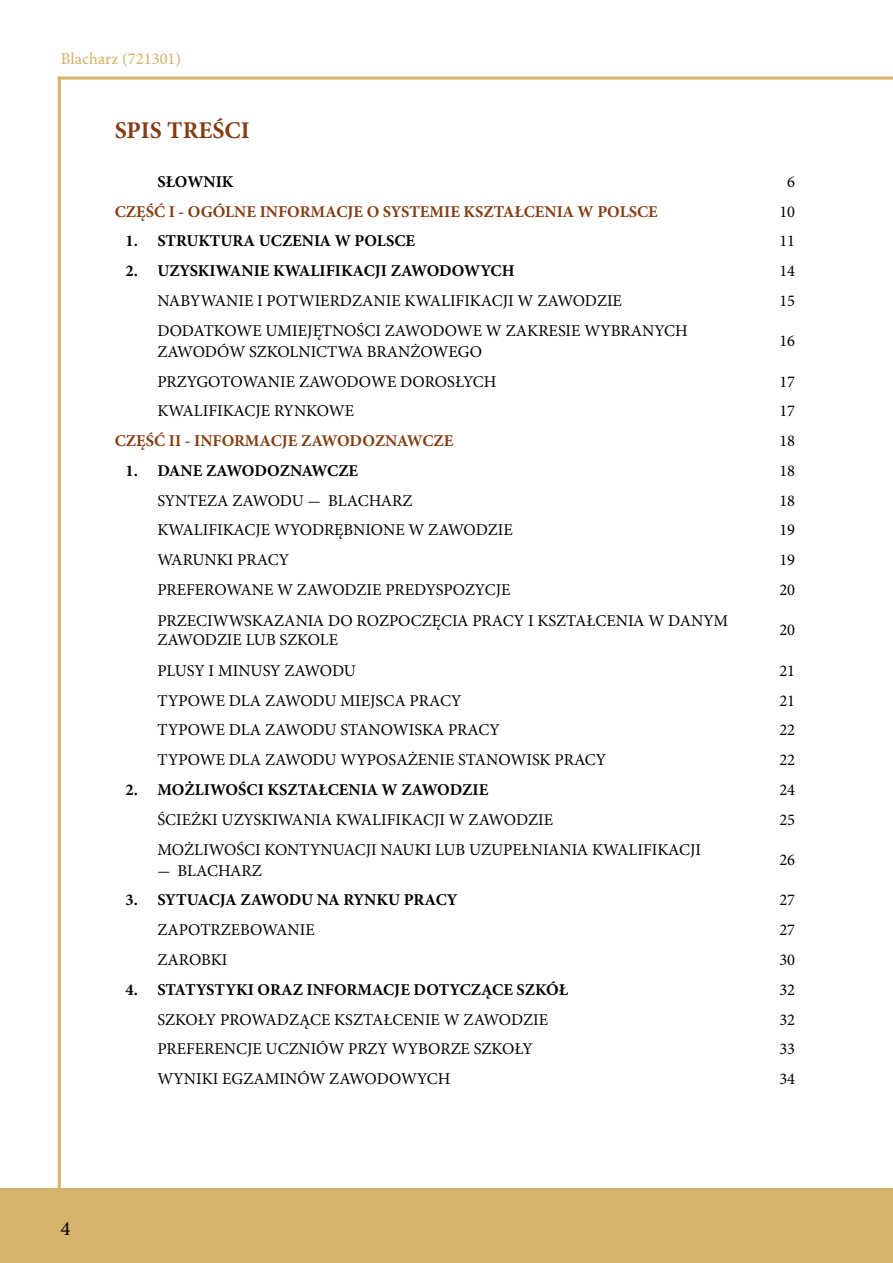
<style>
.page{position:relative;width:893px;height:1263px;background:#fff}
.page>*{position:absolute;margin:0;border:0;box-sizing:border-box;transform-origin:0 0}
.t1{font:700 24px "Minion Pro";color:#843d12}
.t2{font:18px "Lora";color:#000}
.t3{font:16.5px/21px "Minion Pro";color:#000}
.t4{font:700 16.5px "Minion Pro";color:#000}
.t5{font:700 16.5px "Minion Pro";color:#843d12}
.t6{font:500 16.5px "Minion Pro";color:#d5b36b}
</style>
<div class="page">
<div style="left:0;top:1188px;width:893px;height:75px;background:#d5b36b"></div>
<hr style="left:58px;top:77px;width:3px;height:1113px;background:#d5b36b">
<hr style="left:58px;top:77px;width:835px;height:3px;background:#d5b36b">
<p class="t6" style="left:61px;top:48px;width:122px">Blacharz (721301)</p>
<h1 class="t1" style="left:115px;top:114px;width:137px">SPIS TREŚCI</h1>
<p class="t4" style="left:157px;top:170px;width:78px">SŁOWNIK</p>
<p class="t3" style="left:787px;top:171px;width:9px">6</p>
<p class="t5" style="left:115px;top:200px;width:544px">CZĘŚĆ I - OGÓLNE INFORMACJE O SYSTEMIE KSZTAŁCENIA W POLSCE</p>
<p class="t3" style="left:779px;top:201px;width:17px">10</p>
<p class="t4" style="left:126px;top:229px;width:291px">1. STRUKTURA UCZENIA W POLSCE</p>
<p class="t3" style="left:779px;top:231px;width:17px">11</p>
<p class="t4" style="left:126px;top:259px;width:390px">2. UZYSKIWANIE KWALIFIKACJI ZAWODOWYCH</p>
<p class="t3" style="left:779px;top:260px;width:17px">14</p>
<p class="t3" style="left:157px;top:290px;width:466px">NABYWANIE I POTWIERDZANIE KWALIFIKACJI W ZAWODZIE</p>
<p class="t3" style="left:779px;top:290px;width:17px">15</p>
<p class="t3" style="left:157px;top:320px;width:532px">DODATKOWE UMIEJĘTNOŚCI ZAWODOWE W ZAKRESIE WYBRANYCH<br>ZAWODÓW SZKOLNICTWA BRANŻOWEGO</p>
<p class="t3" style="left:779px;top:330px;width:17px">16</p>
<p class="t3" style="left:157px;top:371px;width:340px">PRZYGOTOWANIE ZAWODOWE DOROSŁYCH</p>
<p class="t3" style="left:779px;top:371px;width:17px">17</p>
<p class="t3" style="left:157px;top:401px;width:198px">KWALIFIKACJE RYNKOWE</p>
<p class="t3" style="left:779px;top:401px;width:17px">17</p>
<p class="t5" style="left:115px;top:429px;width:340px">CZĘŚĆ II - INFORMACJE ZAWODOZNAWCZE</p>
<p class="t3" style="left:779px;top:430px;width:17px">18</p>
<p class="t4" style="left:126px;top:459px;width:234px">1. DANE ZAWODOZNAWCZE</p>
<p class="t3" style="left:779px;top:460px;width:17px">18</p>
<p class="t3" style="left:157px;top:490px;width:256px">SYNTEZA ZAWODU - BLACHARZ</p>
<p class="t3" style="left:779px;top:490px;width:17px">18</p>
<p class="t3" style="left:157px;top:520px;width:357px">KWALIFIKACJE WYODRĘBNIONE W ZAWODZIE</p>
<p class="t3" style="left:779px;top:520px;width:17px">19</p>
<p class="t3" style="left:157px;top:549px;width:133px">WARUNKI PRACY</p>
<p class="t3" style="left:779px;top:549px;width:17px">19</p>
<p class="t3" style="left:157px;top:579px;width:355px">PREFEROWANE W ZAWODZIE PREDYSPOZYCJE</p>
<p class="t3" style="left:779px;top:579px;width:17px">20</p>
<p class="t3" style="left:157px;top:610px;width:572px;line-height:19.8px">PRZECIWWSKAZANIA DO ROZPOCZĘCIA PRACY I KSZTAŁCENIA W DANYM<br>ZAWODZIE LUB SZKOLE</p>
<p class="t3" style="left:779px;top:620px;width:17px">20</p>
<p class="t3" style="left:157px;top:660px;width:200px">PLUSY I MINUSY ZAWODU</p>
<p class="t3" style="left:779px;top:660px;width:17px">21</p>
<p class="t3" style="left:157px;top:690px;width:306px">TYPOWE DLA ZAWODU MIEJSCA PRACY</p>
<p class="t3" style="left:779px;top:690px;width:17px">21</p>
<p class="t3" style="left:157px;top:720px;width:344px">TYPOWE DLA ZAWODU STANOWISKA PRACY</p>
<p class="t3" style="left:779px;top:720px;width:17px">22</p>
<p class="t3" style="left:157px;top:749px;width:451px">TYPOWE DLA ZAWODU WYPOSAŻENIE STANOWISK PRACY</p>
<p class="t3" style="left:779px;top:749px;width:17px">22</p>
<p class="t4" style="left:126px;top:778px;width:364px">2. MOŻLIWOŚCI KSZTAŁCENIA W ZAWODZIE</p>
<p class="t3" style="left:779px;top:779px;width:17px">24</p>
<p class="t3" style="left:157px;top:809px;width:397px">ŚCIEŻKI UZYSKIWANIA KWALIFIKACJI W ZAWODZIE</p>
<p class="t3" style="left:779px;top:809px;width:17px">25</p>
<p class="t3" style="left:157px;top:839px;width:545px">MOŻLIWOŚCI KONTYNUACJI NAUKI LUB UZUPEŁNIANIA KWALIFIKACJI</p>
<p class="t3" style="left:157px;top:860px;width:106px">- BLACHARZ</p>
<p class="t3" style="left:779px;top:849px;width:17px">26</p>
<p class="t2" style="left:61px;top:1215px;width:11px">4</p>
<p class="t4" style="left:126px;top:888px;width:334px">3. SYTUACJA ZAWODU NA RYNKU PRACY</p>
<p class="t3" style="left:779px;top:890px;width:17px">27</p>
<p class="t3" style="left:157px;top:919px;width:159px">ZAPOTRZEBOWANIE</p>
<p class="t3" style="left:779px;top:919px;width:17px">27</p>
<p class="t3" style="left:157px;top:949px;width:72px">ZAROBKI</p>
<p class="t3" style="left:779px;top:949px;width:17px">30</p>
<p class="t4" style="left:126px;top:978px;width:444px">4. STATYSTYKI ORAZ INFORMACJE DOTYCZĄCE SZKÓŁ</p>
<p class="t3" style="left:779px;top:979px;width:17px">32</p>
<p class="t3" style="left:157px;top:1009px;width:392px">SZKOŁY PROWADZĄCE KSZTAŁCENIE W ZAWODZIE</p>
<p class="t3" style="left:779px;top:1009px;width:17px">32</p>
<p class="t3" style="left:157px;top:1038px;width:377px">PREFERENCJE UCZNIÓW PRZY WYBORZE SZKOŁY</p>
<p class="t3" style="left:779px;top:1038px;width:17px">33</p>
<p class="t3" style="left:157px;top:1068px;width:295px">WYNIKI EGZAMINÓW ZAWODOWYCH</p>
<p class="t3" style="left:779px;top:1068px;width:17px">34</p>
</div>
